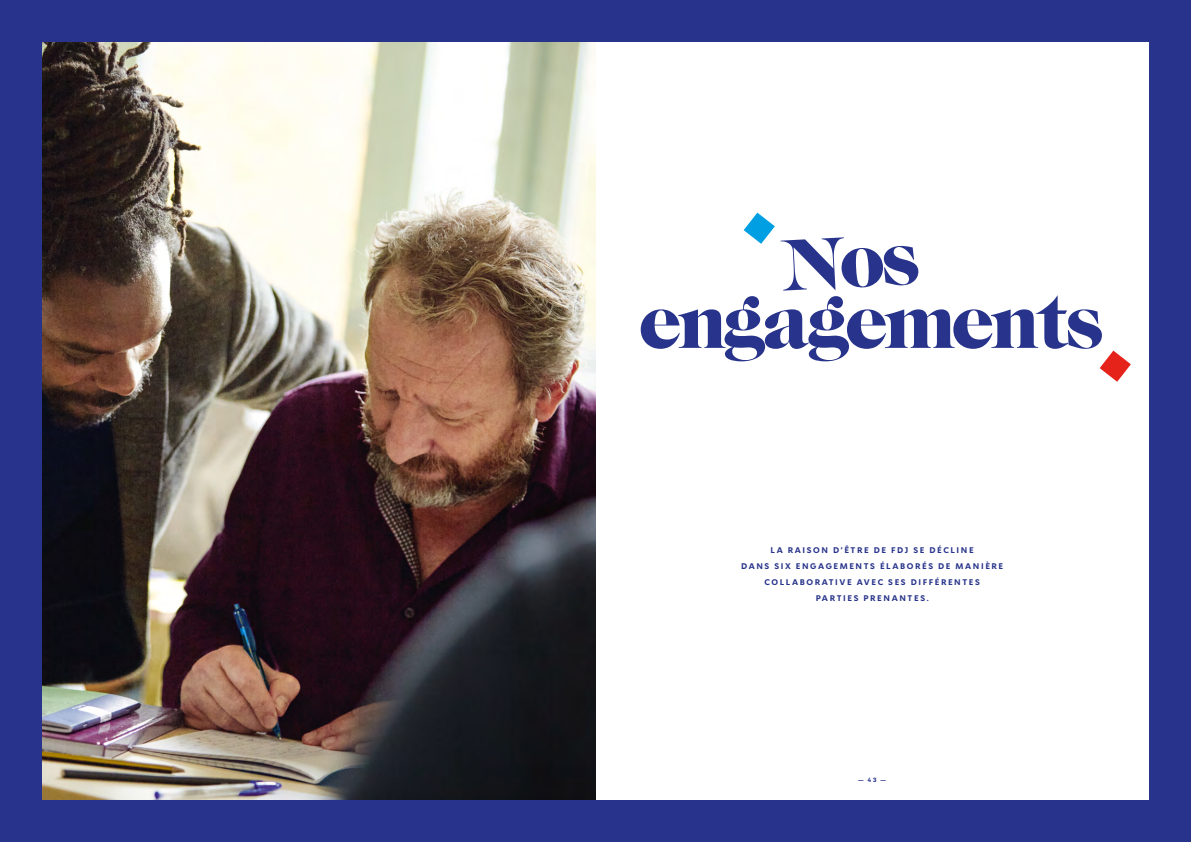
<style>
.page{position:relative;width:1191px;height:842px;background:#28348b}
.page>*{position:absolute;margin:0;border:0;box-sizing:border-box;transform-origin:0 0}
.t1{font:75px "Caslon Graphique EF";letter-spacing:-.065em;color:#28348b}
.t2{font:700 8px/16px "Chance";letter-spacing:.2em;color:#28348b;text-align:center}
.t3{font:700 6px "Chance";color:#28348b}
</style>
<div class="page">
<div style="left:42px;top:42px;width:1106px;height:758px;background:#fff"></div>
<img style="left:42px;top:42px;width:553px;height:758px">
<svg style="left:1099px;top:351px;width:31px;height:31px"></svg>
<svg style="left:743px;top:213px;width:32px;height:31px"></svg>
<h1 class="t1" style="left:639px;top:281px;width:465px">engagements</h1>
<p class="t2" style="left:741px;top:541px;width:264px">LA RAISON D’ÊTRE DE FDJ SE DÉCLINE<br>DANS SIX ENGAGEMENTS ÉLABORÉS DE MANIÈRE<br>COLLABORATIVE AVEC SES DIFFÉRENTES<br>PARTIES PRENANTES.</p>
<p class="t3" style="left:858px;top:776px;width:29px">— 43 —</p>
</div>
